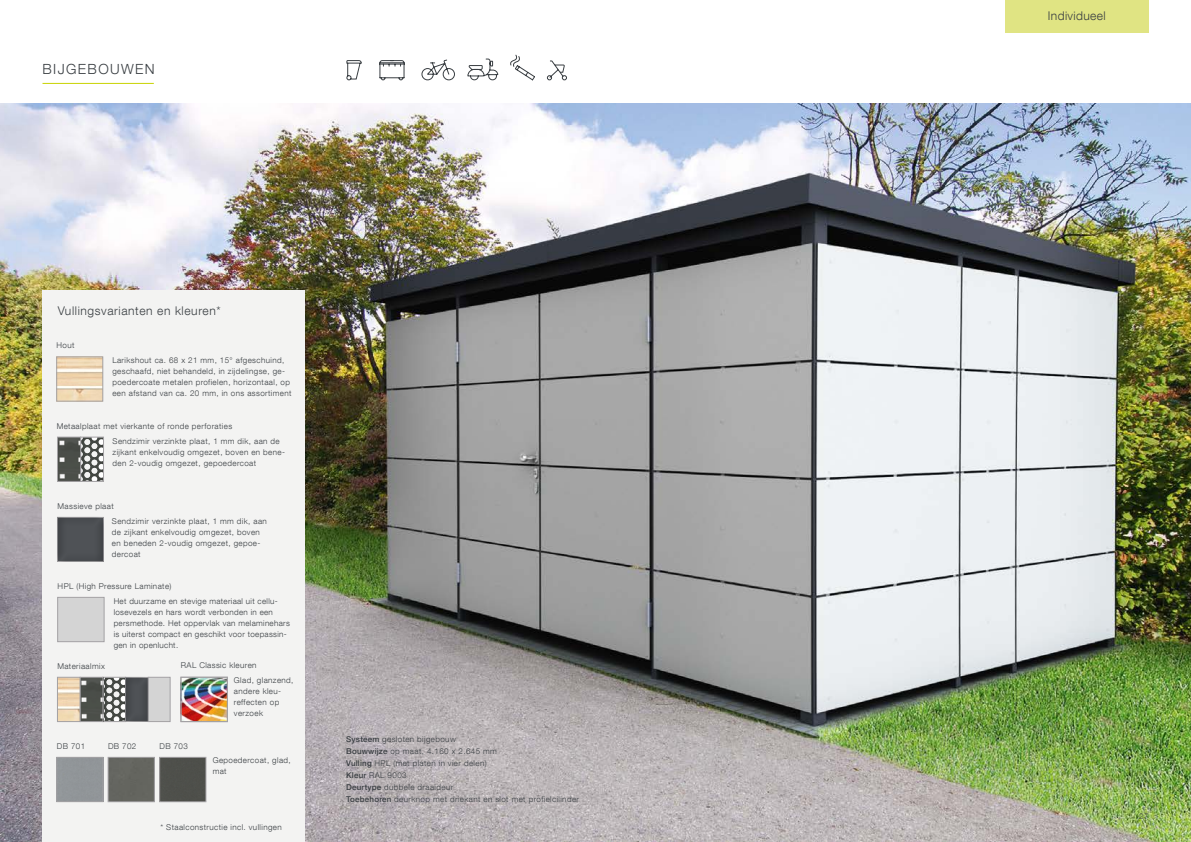
<style>
.page{position:relative;width:1191px;height:842px;background:#fff}
.page>*{position:absolute;margin:0;border:0;box-sizing:border-box;transform-origin:0 0}
.t1{font:300 14px "Helvetica Neue LT Com";letter-spacing:.1em;color:#393e42}
.t2{font:300 12px "Helvetica Neue LT Com";letter-spacing:.05em;color:#393e42}
.t3{font:300 12px "Helvetica Neue LT Com";letter-spacing:.03em;color:#393e42}
.t4{font:300 8px/11px "Helvetica Neue LT Com";letter-spacing:.05em;color:#393e42}
.s1{font-weight:500}
</style>
<div class="page">
<img style="left:0;top:103px;width:1191px;height:739px">
<div style="left:42px;top:290px;width:263px;height:552px;background:#f3f3f2"></div>
<div style="left:57px;top:517px;width:47px;height:45px;background:#4d5054"></div>
<img style="left:59px;top:359px;width:42px;height:40px">
<div style="left:57px;top:357px;width:46px;height:44px;border:1px solid #a3a1a4"></div>
<div style="left:110px;top:759px;width:42px;height:41px;background:#64655f"></div>
<div style="left:108px;top:757px;width:46px;height:45px;border:1px solid #a3a1a4"></div>
<div style="left:161px;top:759px;width:43px;height:41px;background:#4e4f4b"></div>
<div style="left:159px;top:757px;width:47px;height:45px;border:1px solid #a3a1a4"></div>
<div style="left:57px;top:757px;width:46px;height:45px;border:1px solid #a3a1a4"></div>
<img style="left:59px;top:679px;width:42px;height:41px">
<div style="left:57px;top:677px;width:23px;height:45px;border:1px solid #a3a1a4"></div>
<div style="left:58px;top:597px;width:46px;height:45px;background:#d4d4d4;border:1px solid #a3a1a4"></div>
<div style="left:1005px;top:0;width:143px;height:32px;background:#e0e483"></div>
<svg style="left:421px;top:60px;width:34px;height:20px"></svg>
<svg style="left:467px;top:59px;width:31px;height:22px"></svg>
<svg style="left:547px;top:61px;width:20px;height:19px"></svg>
<svg style="left:510px;top:55px;width:25px;height:25px"></svg>
<svg style="left:346px;top:60px;width:16px;height:20px"></svg>
<svg style="left:379px;top:60px;width:26px;height:20px"></svg>
<div style="left:80px;top:437px;width:25px;height:45px;background:#393e42;opacity:.5"></div>
<svg style="left:83px;top:439px;width:19px;height:40px"></svg>
<div style="left:81px;top:437px;width:23px;height:44px;border:1px solid #a3a1a4"></div>
<img style="left:59px;top:439px;width:20px;height:40px">
<div style="left:57px;top:437px;width:24px;height:44px;border:1px solid #a3a1a4"></div>
<img style="left:183px;top:679px;width:42px;height:41px">
<div style="left:181px;top:677px;width:46px;height:45px;border:1px solid #a3a1a4"></div>
<svg style="left:105px;top:679px;width:19px;height:41px"></svg>
<div style="left:103px;top:677px;width:23px;height:45px;border:1px solid #a3a1a4"></div>
<div style="left:80px;top:677px;width:23px;height:45px;border:1px solid #a3a1a4"></div>
<div style="left:125px;top:677px;width:25px;height:45px;background:#4a4d51"></div>
<div style="left:148px;top:677px;width:22px;height:45px;background:#d4d4d4;border:1px solid #a3a1a4"></div>
<hr style="left:42px;top:83px;width:112px;height:1px;background:#c8d300">
<h1 class="t1" style="left:42px;top:61px;width:114px">BIJGEBOUWEN</h1>
<h2 class="t2" style="left:58px;top:303px;width:164px">Vullingsvarianten en kleuren*</h2>
<p class="t4" style="left:112px;top:354px;width:181px">Larikshout ca. 68 x 21 mm, 15° afgeschuind, geschaafd, niet behandeld, in zijdelingse, ge&shy;poedercoate metalen profielen, horizontaal, op een afstand van ca. 20 mm, in ons assortiment</p>
<p class="t4" style="left:57px;top:340px;width:19px">Hout</p>
<p class="t4" style="left:57px;top:420px;width:177px">Metaalplaat met vierkante of ronde perforaties</p>
<p class="t4" style="left:113px;top:435px;width:174px">Sendzimir verzinkte plaat, 1 mm dik, aan de zijkant enkelvoudig omgezet, boven en bene&shy;den 2-voudig omgezet, gepoedercoat</p>
<p class="t4" style="left:58px;top:501px;width:58px">Massieve plaat</p>
<p class="t4" style="left:112px;top:515px;width:156px">Sendzimir verzinkte plaat, 1 mm dik, aan de zijkant enkelvoudig omgezet, boven en beneden 2-voudig omgezet, gepoe&shy;dercoat</p>
<p class="t4" style="left:58px;top:580px;width:115px">HPL (High Pressure Laminate)</p>
<p class="t4" style="left:114px;top:595px;width:178px">Het duurzame en stevige materiaal uit cellu&shy;losevezels en hars wordt verbonden in een persmethode. Het oppervlak van melaminehars is uiterst compact en geschikt voor toepassin&shy;gen in openlucht.</p>
<p class="t4" style="left:57px;top:660px;width:49px">Materiaalmix</p>
<p class="t4" style="left:181px;top:660px;width:77px">RAL Classic kleuren</p>
<p class="t4" style="left:57px;top:740px;width:30px">DB 701</p>
<p class="t4" style="left:108px;top:740px;width:30px">DB 702</p>
<p class="t4" style="left:160px;top:740px;width:30px">DB 703</p>
<p class="t4" style="left:234px;top:674px;width:61px">Glad, glanzend, andere kleu&shy;reffecten op verzoek</p>
<p class="t4" style="left:213px;top:754px;width:80px">Gepoedercoat, glad, mat</p>
<p class="t4" style="left:160px;top:822px;width:123px">* Staalconstructie incl. vullingen</p>
<p class="t4" style="left:346px;top:733px;width:234px;line-height:12px"><span class="s1">Systeem</span> gesloten bijgebouw<br><span class="s1">Bouwwijze</span> op maat, 4.160 x 2.645 mm<br><span class="s1">Vulling</span> HPL (met platen in vier delen)<br><span class="s1">Kleur</span> RAL 9003<br><span class="s1">Deurtype</span> dubbele draaideur<br><span class="s1">Toebehoren</span> deurknop met driekant en slot met profielcilinder</p>
<h2 class="t3" style="left:1048px;top:9px;width:59px">Individueel</h2>
<p class="t4" style="left:1139px;top:811px;width:11px">27</p>
</div>
